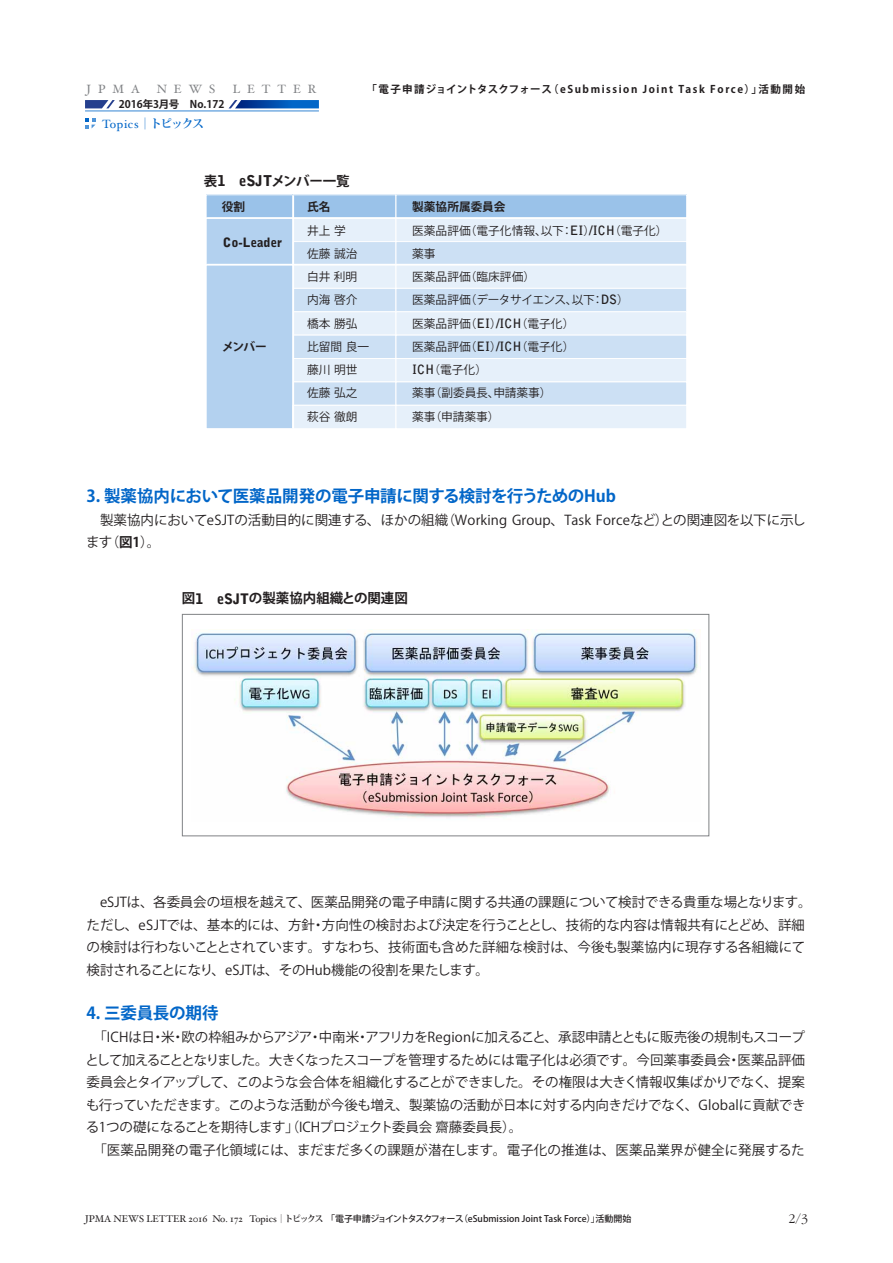
<style>
.page{position:relative;width:893px;height:1263px;background:#fff}
.page>*{position:absolute;margin:0;border:0;box-sizing:border-box;transform-origin:0 0}
.t1{font:700 16.5px "Koz Go Pr 6 N";letter-spacing:-.015em;color:#0266c8}
.t2{font:300 13.8px "Garamond";color:#231f20}
.t3{font:13.5px/22.5px "Koz Go Pr 6 N";color:#231f20}
.t4{font:700 13.5px "Koz Go Pr 6 N";letter-spacing:-.005em;color:#231f20}
.t5{font:900 12.9px "Bell Gothic Std";color:#231f20}
.t6{font:12px "Hoefler Text";letter-spacing:.58em;color:#808285}
.t7{font:12px "Hoefler Text";letter-spacing:.05em;color:#0266c8}
.t8{font:11.7px "Koz Go Pr 6 N";color:#231f20}
.t9{font:11.7px "Koz Go Pr 6 N";letter-spacing:-.02em;color:#231f20}
.t10{font:700 11.7px "Koz Go Pr 6 N";color:#231f20}
.t11{font:700 10.5px "Koz Go Pr 6 N";letter-spacing:.15em;color:#231f20}
.t12{font:700 10.5px "Koz Go Pr 6 N";color:#231f20}
.t13{font:500 9px "Koz Go Pr 6 N";color:#231f20}
.s1{font-family:"Koz Min Pro";font-weight:700}
.s2{font-family:"Bell Gothic Std";font-weight:900;font-size:14.85px}
.s3{font-family:"Bell Gothic Std";font-weight:700;font-size:12.9px}
.s4{font-weight:700}
.s5{font-family:"Bell Gothic Std";font-weight:900;font-size:14.4px}
.s6{font-family:"Hoefler Text";font-weight:400;font-size:9.75px}
.s7{font-family:"Koz Min Pro";font-weight:400}
</style>
<div class="page">
<svg style="left:85px;top:100px;width:30px;height:8px"></svg>
<svg style="left:229px;top:100px;width:90px;height:8px"></svg>
<hr style="left:85px;top:111px;width:234px;height:1px;background:#3585d3">
<div style="left:206px;top:195px;width:87px;height:23px;background:#9ac2e9"></div>
<div style="left:293px;top:195px;width:103px;height:23px;background:#9ac2e9"></div>
<div style="left:396px;top:195px;width:291px;height:23px;background:#9ac2e9"></div>
<div style="left:293px;top:218px;width:103px;height:24px;background:#e6f0fa"></div>
<div style="left:396px;top:218px;width:291px;height:24px;background:#e6f0fa"></div>
<div style="left:293px;top:242px;width:103px;height:23px;background:#cce0f4"></div>
<div style="left:293px;top:241px;width:103px;height:24px;border:1px solid #fff"></div>
<div style="left:396px;top:242px;width:291px;height:23px;background:#cce0f4"></div>
<div style="left:396px;top:241px;width:291px;height:24px;border:1px solid #fff"></div>
<div style="left:293px;top:265px;width:103px;height:23px;background:#e6f0fa"></div>
<div style="left:293px;top:265px;width:103px;height:24px;border:1px solid #fff"></div>
<div style="left:396px;top:265px;width:291px;height:23px;background:#e6f0fa"></div>
<div style="left:396px;top:265px;width:291px;height:24px;border:1px solid #fff"></div>
<div style="left:293px;top:288px;width:103px;height:24px;background:#cce0f4"></div>
<div style="left:293px;top:288px;width:103px;height:24px;border:1px solid #fff"></div>
<div style="left:396px;top:288px;width:291px;height:24px;background:#cce0f4"></div>
<div style="left:396px;top:288px;width:291px;height:24px;border:1px solid #fff"></div>
<div style="left:293px;top:312px;width:103px;height:23px;background:#e6f0fa"></div>
<div style="left:293px;top:312px;width:103px;height:23px;border:1px solid #fff"></div>
<div style="left:396px;top:312px;width:291px;height:23px;background:#e6f0fa"></div>
<div style="left:396px;top:312px;width:291px;height:23px;border:1px solid #fff"></div>
<div style="left:293px;top:335px;width:103px;height:23px;background:#cce0f4"></div>
<div style="left:293px;top:335px;width:103px;height:24px;border:1px solid #fff"></div>
<div style="left:396px;top:335px;width:291px;height:23px;background:#cce0f4"></div>
<div style="left:396px;top:335px;width:291px;height:24px;border:1px solid #fff"></div>
<div style="left:293px;top:358px;width:103px;height:24px;background:#e6f0fa"></div>
<div style="left:293px;top:358px;width:103px;height:24px;border:1px solid #fff"></div>
<div style="left:396px;top:358px;width:291px;height:24px;background:#e6f0fa"></div>
<div style="left:396px;top:358px;width:291px;height:24px;border:1px solid #fff"></div>
<div style="left:293px;top:382px;width:103px;height:23px;background:#cce0f4"></div>
<div style="left:293px;top:382px;width:103px;height:23px;border:1px solid #fff"></div>
<div style="left:396px;top:382px;width:291px;height:23px;background:#cce0f4"></div>
<div style="left:396px;top:382px;width:291px;height:23px;border:1px solid #fff"></div>
<div style="left:206px;top:219px;width:87px;height:209px;background:#b3d1ef"></div>
<div style="left:293px;top:405px;width:103px;height:24px;background:#e6f0fa"></div>
<div style="left:293px;top:405px;width:103px;height:24px;border:1px solid #fff"></div>
<div style="left:396px;top:405px;width:291px;height:24px;background:#e6f0fa"></div>
<div style="left:396px;top:405px;width:291px;height:24px;border:1px solid #fff"></div>
<hr style="left:293px;top:196px;width:1px;height:233px;background:#fff">
<hr style="left:207px;top:217px;width:480px;height:2px;background:#fff">
<hr style="left:207px;top:264px;width:480px;height:1px;background:#fff">
<img style="left:191px;top:629px;width:507px;height:189px">
<div style="left:182px;top:614px;width:527px;height:222px;border:1px solid #808285"></div>
<svg style="left:85px;top:118px;width:11px;height:10px"></svg>
<p class="t6" style="left:87px;top:82px;width:55px">JPMA</p>
<p class="t6" style="left:157px;top:82px;width:60px">NEWS</p>
<p class="t6" style="left:233px;top:82px;width:85px">LETTER</p>
<p class="t12" style="left:119px;top:99px;width:107px">2016年3月号　No.172</p>
<p class="t7" style="left:102px;top:116px;width:104px">Topics<span class="s1">｜トピックス</span></p>
<p class="t4" style="left:204px;top:173px;width:147px">表<span class="s2">1 eSJT</span>メンバー一覧</p>
<p class="t11" style="left:366px;top:84px;width:440px">「電子申請ジョイントタスクフォース（eSubmission Joint Task Force）」活動開始</p>
<p class="t10" style="left:222px;top:200px;width:25px">役割</p>
<p class="t10" style="left:307px;top:200px;width:25px">氏名</p>
<p class="t10" style="left:412px;top:200px;width:95px">製薬協所属委員会</p>
<p class="t8" style="left:307px;top:224px;width:40px">井上学</p>
<p class="t8" style="left:412px;top:224px;width:257px">医薬品評価（電子化情報、以下：<span class="s3">EI</span>）<span class="s3">/ICH</span>（電子化）</p>
<p class="t8" style="left:307px;top:247px;width:52px">佐藤誠治</p>
<p class="t8" style="left:412px;top:247px;width:25px">薬事</p>
<p class="t8" style="left:307px;top:270px;width:52px">白井利明</p>
<p class="t8" style="left:412px;top:270px;width:124px">医薬品評価（臨床評価）</p>
<p class="t8" style="left:307px;top:293px;width:52px">内海啓介</p>
<p class="t9" style="left:412px;top:293px;width:218px">医薬品評価（データサイエンス、以下：<span class="s3">DS</span>）</p>
<p class="t8" style="left:307px;top:317px;width:52px">橋本勝弘</p>
<p class="t8" style="left:412px;top:317px;width:164px">医薬品評価（<span class="s3">EI</span>）<span class="s3">/ICH</span>（電子化）</p>
<p class="t8" style="left:307px;top:340px;width:64px">比留間良一</p>
<p class="t8" style="left:412px;top:340px;width:164px">医薬品評価（<span class="s3">EI</span>）<span class="s3">/ICH</span>（電子化）</p>
<p class="t8" style="left:307px;top:363px;width:52px">藤川明世</p>
<p class="t8" style="left:412px;top:363px;width:76px"><span class="s3">ICH</span>（電子化）</p>
<p class="t8" style="left:307px;top:386px;width:52px">佐藤弘之</p>
<p class="t8" style="left:412px;top:386px;width:141px">薬事（副委員長、申請薬事）</p>
<p class="t8" style="left:307px;top:410px;width:52px">萩谷徹朗</p>
<p class="t8" style="left:412px;top:410px;width:89px">薬事（申請薬事）</p>
<p class="t5" style="left:223px;top:235px;width:61px">Co-Leader</p>
<p class="t10" style="left:222px;top:340px;width:46px">メンバー</p>
<p class="t1" style="left:87px;top:486px;width:531px">3. 製薬協内において医薬品開発の電子申請に関する検討を行うためのHub</p>
<p class="t3" style="left:86px;top:509px;width:721px">　製薬協内においてeSJTの活動目的に関連する、ほかの組織（Working Group、Task Forceなど）との関連図を以下に示します（<span class="s4">図1</span>）。</p>
<p class="t4" style="left:182px;top:590px;width:227px">図<span class="s5">1 eSJT</span>の製薬協内組織との関連図</p>
<p class="t3" style="left:87px;top:891px;width:726px">　eSJTは、各委員会の垣根を越えて、医薬品開発の電子申請に関する共通の課題について検討できる貴重な場となります。ただし、eSJTでは、基本的には、方針・方向性の検討および決定を行うこととし、技術的な内容は情報共有にとどめ、詳細の検討は行わないこととされています。すなわち、技術面も含めた詳細な検討は、今後も製薬協内に現存する各組織にて検討されることになり、eSJTは、そのHub機能の役割を果たします。</p>
<p class="t1" style="left:87px;top:1004px;width:133px">4. 三委員長の期待</p>
<p class="t3" style="left:85px;top:1026px;width:722px">　「ICHは日・米・欧の枠組みからアジア・中南米・アフリカをRegionに加えること、承認申請とともに販売後の規制もスコープとして加えることとなりました。大きくなったスコープを管理するためには電子化は必須です。今回薬事委員会・医薬品評価委員会とタイアップして、このような会合体を組織化することができました。その権限は大きく情報収集ばかりでなく、提案も行っていただきます。このような活動が今後も増え、製薬協の活動が日本に対する内向きだけでなく、Globalに貢献できる1つの礎になることを期待します」（ICHプロジェクト委員会 齋藤委員長）。<br>　「医薬品開発の電子化領域には、まだまだ多くの課題が潜在します。電子化の推進は、医薬品業界が健全に発展するた</p>
<p class="t13" style="left:85px;top:1214px;width:548px"><span class="s6">JPMA NEWS LETTER 2016 No. 172 Topics</span><span class="s7">｜</span><span class="s1">トピックス</span> 「電子申請ジョイントタスクフォース（eSubmission Joint Task Force）」活動開始</p>
<p class="t2" style="left:789px;top:1211px;width:21px">2/3</p>
</div>
